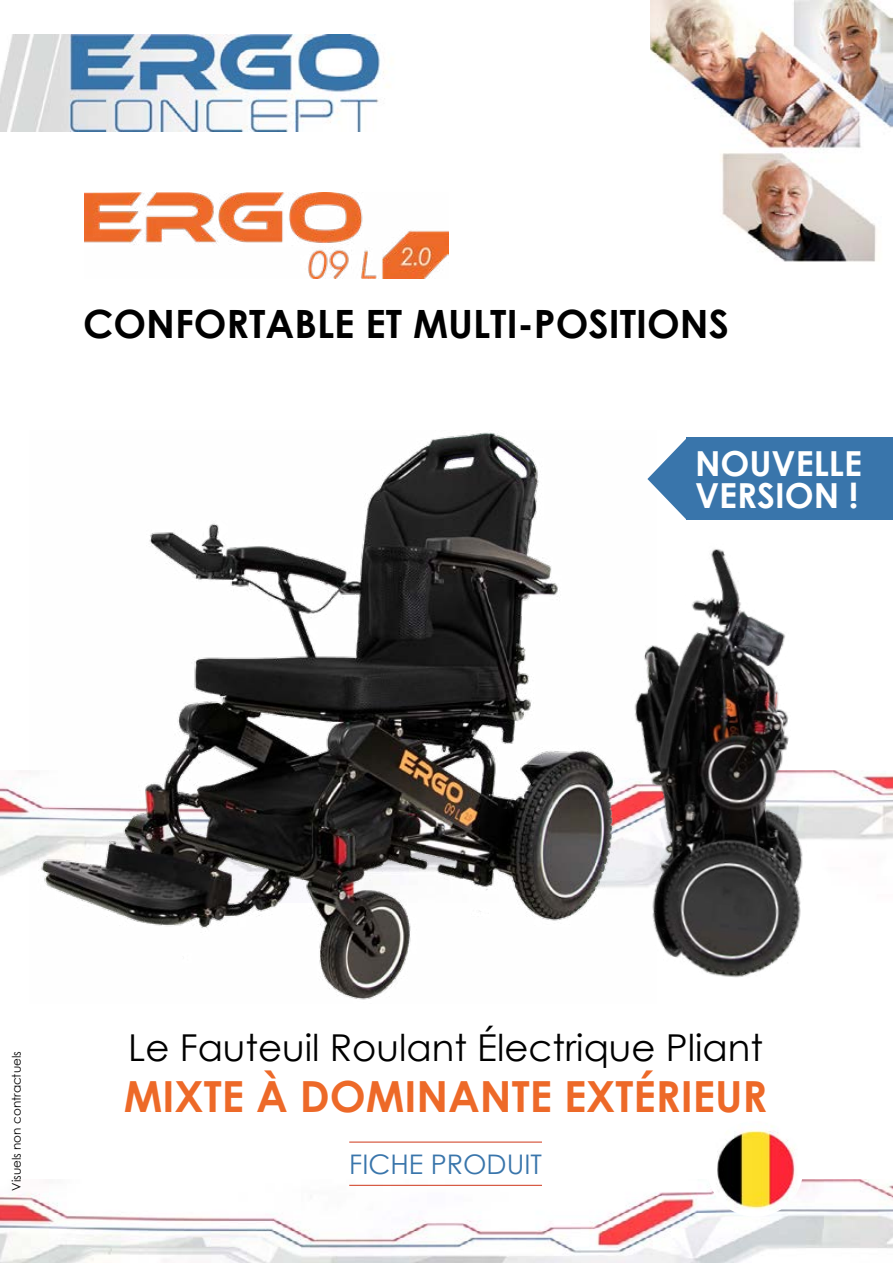
<style>
.page{position:relative;width:893px;height:1263px;background:#fff}
.page>*{position:absolute;margin:0;border:0;box-sizing:border-box;transform-origin:0 0}
.t1{font:700 42.9px "Century Gothic";color:#ed6928}
.t2{font:700 39px "Century Gothic";color:#000}
.t3{font:37.05px "Century Gothic";color:#000}
.t4{font:700 34.5px/31.5px "Century Gothic";color:#fff}
.t5{font:27px "Century Gothic";color:#3975ab}
.t6{font:12px "Century Gothic";color:#000}
</style>
<div class="page">
<img style="left:0;top:35px;width:389px;height:97px">
<img style="left:651px;top:0;width:242px;height:262px">
<img style="left:0;top:1180px;width:893px;height:83px">
<hr style="left:349px;top:1142px;width:193px;height:1px;background:#cf3619">
<hr style="left:349px;top:1185px;width:193px;height:1px;background:#cf3619">
<img style="left:0;top:771px;width:30px;height:105px">
<img style="left:85px;top:192px;width:363px;height:87px">
<img style="left:656px;top:549px;width:237px;height:429px">
<img style="left:30px;top:432px;width:626px;height:568px">
<div style="left:686px;top:438px;width:207px;height:82px;background:#3975ab"></div>
<svg style="left:647px;top:438px;width:39px;height:82px"></svg>
<img style="left:707px;top:1121px;width:96px;height:96px;border-radius:48px">
<p class="t2" style="left:83px;top:294px;width:647px">CONFORTABLE ET MULTI-POSITIONS</p>
<p class="t4" style="left:695px;top:446px;width:168px">NOUVELLE<br>VERSION !</p>
<p class="t6" style="left:8px;top:1191px;width:141px;rotate:-90deg">Visuels non contractuels</p>
<p class="t3" style="left:128px;top:1021px;width:636px">Le Fauteuil Roulant Électrique Pliant</p>
<p class="t1" style="left:124px;top:1064px;width:645px">MIXTE À DOMINANTE EXTÉRIEUR</p>
<p class="t5" style="left:349px;top:1145px;width:194px">FICHE PRODUIT</p>
</div>
